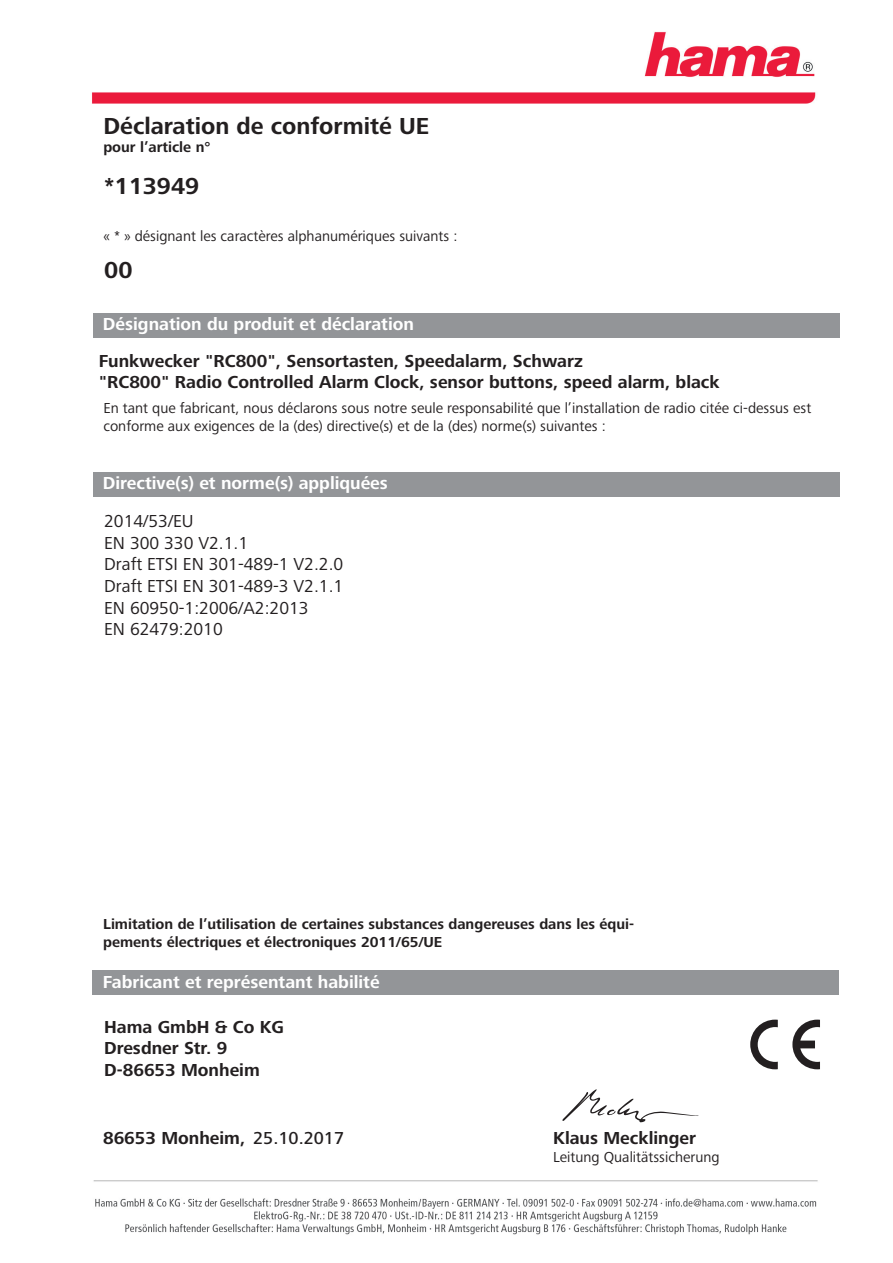
<style>
.page{position:relative;width:893px;height:1263px;background:#fff}
.page>*{position:absolute;margin:0;border:0;box-sizing:border-box;transform-origin:0 0}
.t1{font:700 24px "+DCPGIA Frutiger Next LTW1 G";color:#231f20}
.t2{font:700 18px/21.6px "+DCPGIA Frutiger Next LTW1 G";color:#231f20}
.t3{font:18px/21.6px "+PASRLL Frutiger Next LTW1 G";color:#231f20}
.t4{font:700 18px "+DCPGIA Frutiger Next LTW1 G";color:#fff}
.t5{font:700 16.2px "+OVKMUM Arial";letter-spacing:.01em;color:#000001}
.t6{font:15px/18px "+PASRLL Frutiger Next LTW1 G";color:#231f20}
.t7{font:700 15px/18px "+DCPGIA Frutiger Next LTW1 G";color:#231f20}
.s1{font-family:"+XHKTJI Frutiger Next LTW1 G";font-weight:500}
</style>
<div class="page">
<img style="left:92px;top:31px;width:724px;height:72px">
<img style="left:93px;top:1180px;width:725px;height:55px">
<div style="left:93px;top:313px;width:746px;height:25px;background:#939598"></div>
<div style="left:93px;top:472px;width:746px;height:25px;background:#939598"></div>
<div style="left:92px;top:970px;width:747px;height:25px;background:#939598"></div>
<svg style="left:750px;top:1020px;width:70px;height:49px"></svg>
<svg style="left:562px;top:1089px;width:137px;height:34px"></svg>
<h1 class="t1" style="left:103px;top:116px;width:327px">Déclaration de conformité UE</h1>
<p class="t7" style="left:103px;top:139px;width:109px">pour l’article n°</p>
<h1 class="t1" style="left:104px;top:177px;width:97px">*113949</h1>
<p class="t6" style="left:103px;top:227px;width:355px">« * » désignant les caractères alphanumériques suivants :</p>
<h1 class="t1" style="left:104px;top:260px;width:30px">00</h1>
<p class="t4" style="left:103px;top:317px;width:312px">Désignation du produit et déclaration</p>
<p class="t2" style="left:99px;top:351px;width:622px">Funkwecker "RC800", Sensortasten, Speedalarm, Schwarz<br>"RC800" Radio Controlled Alarm Clock, sensor buttons, speed alarm, black</p>
<p class="t6" style="left:103px;top:399px;width:709px">En tant que fabricant, nous déclarons sous notre seule responsabilité que l’installation de radio citée ci-dessus est conforme aux exigences de la (des) directive(s) et de la (des) norme(s) suivantes :</p>
<p class="t4" style="left:103px;top:476px;width:286px">Directive(s) et norme(s) appliquées</p>
<p class="t3" style="left:104px;top:511px;width:240px">2014/53/EU<br>EN 300 330 V2.1.1<br>Draft ETSI EN 301-489-1 V2.2.0<br>Draft ETSI EN 301-489-3 V2.1.1<br>EN 60950-1:2006/A2:2013<br>EN 62479:2010</p>
<p class="t7" style="left:103px;top:916px;width:532px">Limitation de l’utilisation de certaines substances dangereuses dans les équi&shy;pements électriques et électroniques 2011/65/UE</p>
<p class="t4" style="left:103px;top:975px;width:278px">Fabricant et représentant habilité</p>
<p class="t2" style="left:104px;top:1017px;width:181px">Hama GmbH &amp; Co KG<br>Dresdner Str. 9<br>D-86653 Monheim</p>
<p class="t2" style="left:103px;top:1129px;width:242px">86653 Monheim, <span class="s1">25.10.2017</span></p>
<p class="t2" style="left:553px;top:1129px;width:144px">Klaus Mecklinger</p>
<p class="t6" style="left:553px;top:1148px;width:168px">Leitung Qualitätssicherung</p>
<p class="t5" style="left:586px;top:1154px;width:215px">Leitung Qualitätssicherung</p>
</div>
